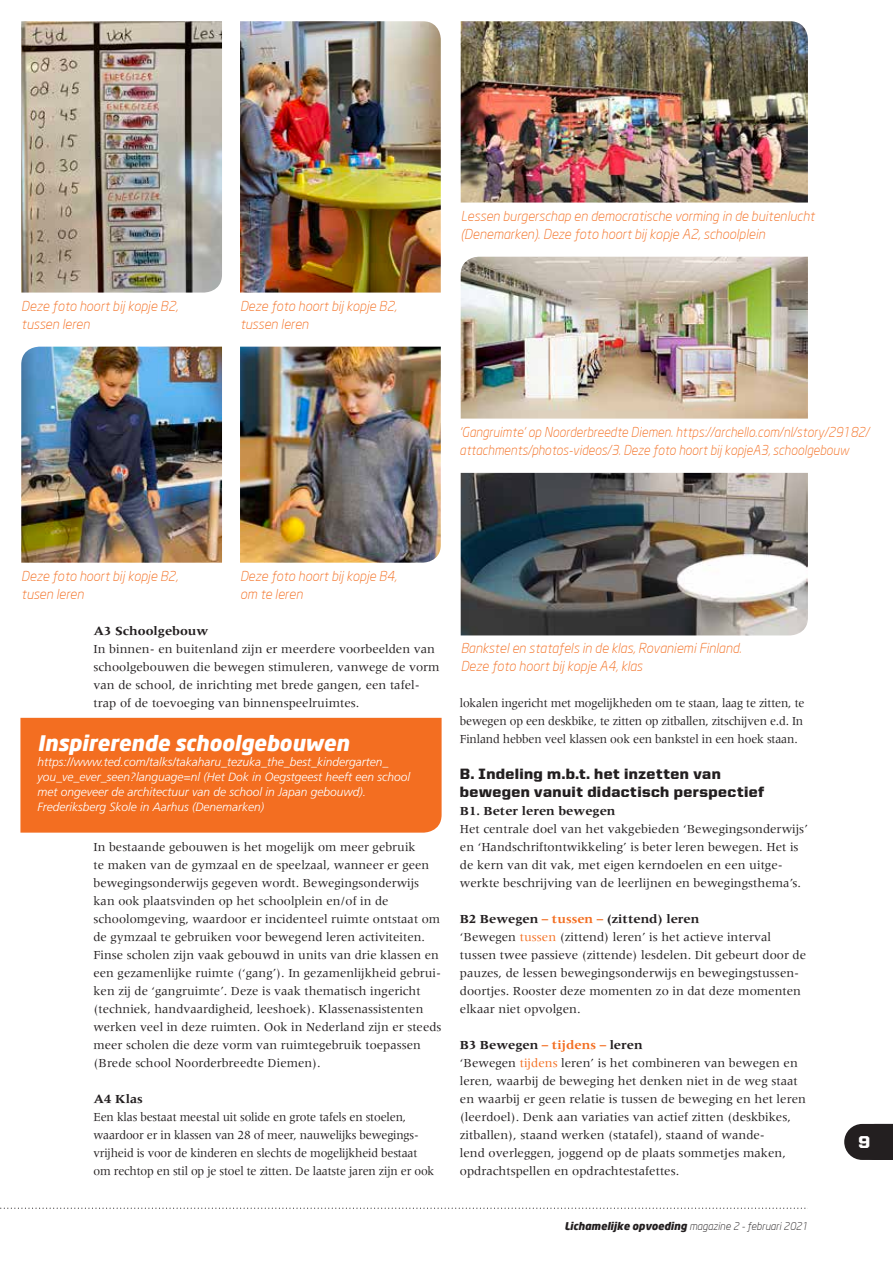
<style>
.page{position:relative;width:893px;height:1263px;background:#fff}
.page>*{position:absolute;margin:0;border:0;box-sizing:border-box;transform-origin:0 0}
.t1{font:italic 900 21px "Neo Sans";color:#fff}
.t2{font:900 17.25px "United Sans Reg";color:#fff}
.t3{font:900 15px/18px "United Sans Reg";letter-spacing:.025em;color:#231f20}
.t4{font:italic 300 13.5px/18px "Neo Sans";color:#f36e21}
.t5{font:italic 300 13.5px/18px "Neo Sans";color:#f36e21;scale:.95 1}
.t6{font:12.75px/18px "Meridien LT Std";color:#231f20}
.t7{font:12.75px/18px "Meridien LT Std";color:#231f20;scale:.95 1}
.t8{font:700 12.75px "Meridien LT Std";color:#231f20}
.t9{font:italic 300 12px/15px "Frutiger LT Std";color:#fff}
.t10{font:italic 300 10.5px "Neo Sans";color:#231f20}
.s1{font-weight:700}
.s2{font-weight:700;color:#f36e21}
.s3{color:#f36e21}
.s4{font-weight:900}
</style>
<div class="page">
<img style="left:21px;top:21px;width:201px;height:272px">
<img style="left:461px;top:21px;width:347px;height:182px">
<img style="left:461px;top:473px;width:347px;height:162px">
<img style="left:461px;top:257px;width:347px;height:162px">
<img style="left:240px;top:21px;width:201px;height:272px">
<img style="left:21px;top:347px;width:201px;height:216px">
<img style="left:240px;top:347px;width:201px;height:216px">
<div style="left:20px;top:718px;width:422px;height:115px;background:#f36e21"></div>
<svg style="left:844px;top:1124px;width:49px;height:36px;background:#353132"></svg>
<svg style="left:0;top:1207px;width:808px;height:2px"></svg>
<p class="t4" style="left:21px;top:297px;width:158px">Deze foto hoort bij kopje B2, tussen leren</p>
<p class="t4" style="left:240px;top:296px;width:158px">Deze foto hoort bij kopje B2, tussen leren</p>
<p class="t4" style="left:461px;top:207px;width:355px">Lessen burgerschap en democratische vorming in de buitenlucht (Denemarken). Deze foto hoort bij kopje A2, schoolplein</p>
<p class="t5" style="left:460px;top:423px;width:433px">‘Gangruimte’ op Noorderbreedte Diemen. https://archello.com/nl/story/29182/ attachments/photos-videos/3. Deze foto hoort bij kopjeA3, schoolgebouw</p>
<p class="t4" style="left:21px;top:567px;width:158px">Deze foto hoort bij kopje B2, tusen leren</p>
<p class="t4" style="left:240px;top:567px;width:158px">Deze foto hoort bij kopje B4, om te leren</p>
<p class="t8" style="left:94px;top:623px;width:116px">A3 Schoolgebouw</p>
<p class="t6" style="left:94px;top:639px;width:348px">In binnen- en buitenland zijn er meerdere voorbeelden van schoolgebouwen die bewegen stimuleren, vanwege de vorm van de school, de inrichting met brede gangen, een tafel&shy;trap of de toevoeging van binnenspeelruimtes.</p>
<h1 class="t1" style="left:37px;top:729px;width:313px">Inspirerende schoolgebouwen</h1>
<p class="t9" style="left:37px;top:754px;width:374px">https://www.ted.com/talks/takaharu_tezuka_the_best_kindergarten_ you_ve_ever_seen?language=nl (Het Dok in Oegstgeest heeft een school met ongeveer de architectuur van de school in Japan gebouwd).<br>Frederiksberg Skole in Aarhus (Denemarken)</p>
<p class="t6" style="left:94px;top:837px;width:349px">In bestaande gebouwen is het mogelijk om meer gebruik<br>te maken van de gymzaal en de speelzaal, wanneer er geen bewegingsonderwijs gegeven wordt. Bewegingsonderwijs kan ook plaatsvinden op het schoolplein en/of in de schoolomgeving, waardoor er incidenteel ruimte ontstaat om de gymzaal te gebruiken voor bewegend leren activiteiten.<br>Finse scholen zijn vaak gebouwd in units van drie klassen en een gezamenlijke ruimte (‘gang’). In gezamenlijkheid gebrui&shy;ken zij de ‘gangruimte’. Deze is vaak thematisch ingericht (techniek, handvaardigheid, leeshoek). Klassenassistenten werken veel in deze ruimten. Ook in Nederland zijn er steeds meer scholen die deze vorm van ruimtegebruik toepassen (Brede school Noorderbreedte Diemen).</p>
<p class="t8" style="left:94px;top:1091px;width:51px">A4 Klas</p>
<p class="t7" style="left:94px;top:1107px;width:360px">Een klas bestaat meestal uit solide en grote tafels en stoelen, waardoor er in klassen van 28 of meer, nauwelijks bewegings&shy;vrijheid is voor de kinderen en slechts de mogelijkheid bestaat om rechtop en stil op je stoel te zitten. De laatste jaren zijn er ook</p>
<p class="t4" style="left:461px;top:639px;width:282px">Bankstel en statafels in de klas, Rovaniemi Finland.<br>Deze foto hoort bij kopje A4, klas</p>
<p class="t7" style="left:460px;top:693px;width:364px;text-align:justify">lokalen ingericht met mogelijkheden om te staan, laag te zitten, te bewegen op een deskbike, te zitten op zitballen, zitschijven e.d. In Finland hebben veel klassen ook een bankstel in een hoek staan.</p>
<p class="t3" style="left:460px;top:764px;width:306px">B. Indeling m.b.t. het inzetten van bewegen vanuit didactisch perspectief</p>
<p class="t8" style="left:460px;top:803px;width:157px">B1. Beter leren bewegen</p>
<p class="t6" style="left:460px;top:819px;width:349px">Het centrale doel van het vakgebieden ‘Bewegingsonderwijs’ en ‘Handschriftontwikkeling’ is beter leren bewegen. Het is de kern van dit vak, met eigen kerndoelen en een uitge&shy;werkte beschrijving van de leerlijnen en bewegingsthema’s.</p>
<p class="t6" style="left:460px;top:909px;width:348px"><span class="s1">B2 Bewegen</span> <span class="s2">– tussen –</span> <span class="s1">(zittend) leren<br></span>‘Bewegen <span class="s3">tussen</span> (zittend) leren’ is het actieve interval tussen twee passieve (zittende) lesdelen. Dit gebeurt door de pauzes, de lessen bewegingsonderwijs en bewegingstussen&shy;doortjes. Rooster deze momenten zo in dat deze momenten elkaar niet opvolgen.</p>
<p class="t6" style="left:460px;top:1035px;width:348px"><span class="s1">B3 Bewegen</span> <span class="s2">– tijdens –</span> <span class="s1">leren<br></span>‘Bewegen <span class="s3">tijdens</span> leren’ is het combineren van bewegen en leren, waarbij de beweging het denken niet in de weg staat en waarbij er geen relatie is tussen de beweging en het leren (leerdoel). Denk aan variaties van actief zitten (deskbikes, zitballen), staand werken (statafel), staand of wande-<br>lend overleggen, joggend op de plaats sommetjes maken, opdrachtspellen en opdrachtestafettes.</p>
<p class="t10" style="left:564px;top:1220px;width:245px"><span class="s4">Lichamelijke opvoeding</span> magazine 2 - februari 2021</p>
<h2 class="t2" style="left:858px;top:1133px;width:13px">9</h2>
</div>
